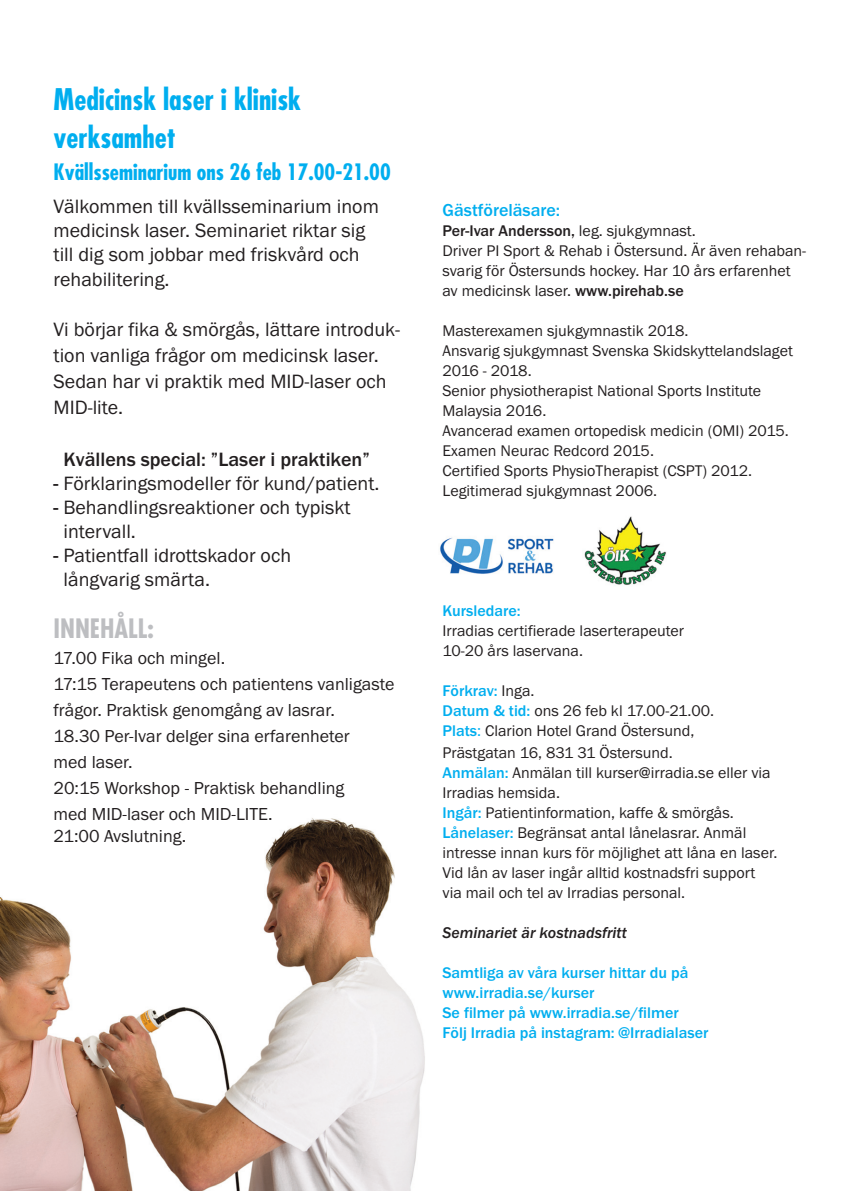
<style>
.page{position:relative;width:851px;height:1191px;background:#fff}
.page>*{position:absolute;margin:0;border:0;box-sizing:border-box;transform-origin:0 0}
.t1{font:700 condensed 29px/38px "Futura";color:#00aeef}
.t2{font:700 condensed 26px "Futura";color:#bdbec1}
.t3{font:700 condensed 22px "Futura";color:#00aeef}
.t4{font:20px/24px "Franklin Gothic";color:#231f20}
.t5{font:500 20px "Franklin Gothic";color:#231f20}
.t6{font:18px/26px "Franklin Gothic";color:#231f20}
.t7{font:500 18px "Franklin Gothic";color:#00aeef}
.t8{font:16px/20px "Franklin Gothic";color:#231f20}
.t9{font:500 16px/20px "Franklin Gothic";color:#00aeef}
.t10{font:italic 500 16px "Franklin Gothic";color:#231f20}
.s1{font-weight:500}
.s2{font-weight:500;color:#00aeef}
.s3{color:#00aeef}
</style>
<div class="page">
<img style="left:584px;top:516px;width:82px;height:69px">
<img style="left:440px;top:537px;width:114px;height:37px">
<img style="left:0;top:818px;width:425px;height:373px">
<h1 class="t1" style="left:53px;top:83px;width:249px">Medicinsk laser i klinisk verksamhet</h1>
<h3 class="t3" style="left:53px;top:162px;width:339px">Kvällsseminarium ons 26 feb 17.00-21.00</h3>
<p class="t4" style="left:53px;top:196px;width:327px">Välkommen till kvällsseminarium inom medicinsk laser. Seminariet riktar sig till dig som jobbar med friskvård och rehabilitering.</p>
<p class="t4" style="left:53px;top:317px;width:348px;line-height:26px">Vi börjar fika &amp; smörgås, lättare introduk&shy;tion vanliga frågor om medicinsk laser.<br>Sedan har vi praktik med MID-laser och MID-lite.</p>
<p class="t5" style="left:63px;top:452px;width:308px">Kvällens special: ”Laser i praktiken”</p>
<p class="t4" style="left:53px;top:473px;width:327px"><span class="s1">-</span> Förklaringsmodeller för kund/patient.</p>
<p class="t4" style="left:63px;top:497px;width:288px;text-indent:-10px"><span class="s1">-</span> Behandlingsreaktioner och typiskt intervall.</p>
<p class="t4" style="left:63px;top:545px;width:229px;text-indent:-10px"><span class="s1">-</span> Patientfall idrottskador och långvarig smärta.</p>
<h2 class="t2" style="left:53px;top:617px;width:102px">INNEHÅLL:</h2>
<p class="t6" style="left:53px;top:646px;width:342px">17.00 Fika och mingel.<br>17:15 Terapeutens och patientens vanligaste frågor. Praktisk genomgång av lasrar.<br>18.30 Per-Ivar delger sina erfarenheter<br>med laser.<br>20:15 Workshop - Praktisk behandling<br>med MID-laser och MID-LITE.</p>
<p class="t6" style="left:53px;top:824px;width:134px">21:00 Avslutning.</p>
<p class="t7" style="left:442px;top:204px;width:119px">Gästföreläsare:</p>
<p class="t8" style="left:442px;top:222px;width:365px"><span class="s1">Per-Ivar Andersson,</span> leg. sjukgymnast.<br>Driver PI Sport &amp; Rehab i Östersund. Är även rehaban&shy;svarig för Östersunds hockey. Har 10 års erfarenhet av medicinsk laser. <span class="s1">www.pirehab.se</span></p>
<p class="t8" style="left:442px;top:322px;width:352px">Masterexamen sjukgymnastik 2018.<br>Ansvarig sjukgymnast Svenska Skidskyttelandslaget 2016 - 2018.<br>Senior physiotherapist National Sports Institute Malaysia 2016.<br>Avancerad examen ortopedisk medicin (OMI) 2015.<br>Examen Neurac Redcord 2015.<br>Certified Sports PhysioTherapist (CSPT) 2012.<br>Legitimerad sjukgymnast 2006.</p>
<p class="t9" style="left:442px;top:602px;width:80px">Kursledare:</p>
<p class="t8" style="left:442px;top:622px;width:243px">Irradias certifierade laserterapeuter<br>10-20 års laservana.</p>
<p class="t8" style="left:442px;top:682px;width:336px"><span class="s2">Förkrav:</span> Inga.<br><span class="s2">Datum &amp; tid:</span> ons 26 feb kl 17.00-21.00.<br><span class="s2">Plats</span><span class="s3">:</span> Clarion Hotel Grand Östersund,<br>Prästgatan 16, 831 31 Östersund.<br><span class="s2">Anmälan:</span> Anmälan till kurser@irradia.se eller via Irradias hemsida.<br><span class="s2">Ingår:</span> Patientinformation, kaffe &amp; smörgås.<br><span class="s2">Lånelaser:</span> Begränsat antal lånelasrar. Anmäl intresse innan kurs för möjlighet att låna en laser.<br>Vid lån av laser ingår alltid kostnadsfri support via mail och tel av Irradias personal.</p>
<p class="t10" style="left:442px;top:923px;width:186px">Seminariet är kostnadsfritt</p>
<p class="t9" style="left:442px;top:963px;width:267px">Samtliga av våra kurser hittar du på www.irradia.se/kurser<br>Se filmer på www.irradia.se/filmer<br>Följ Irradia på instagram: @Irradialaser</p>
</div>
